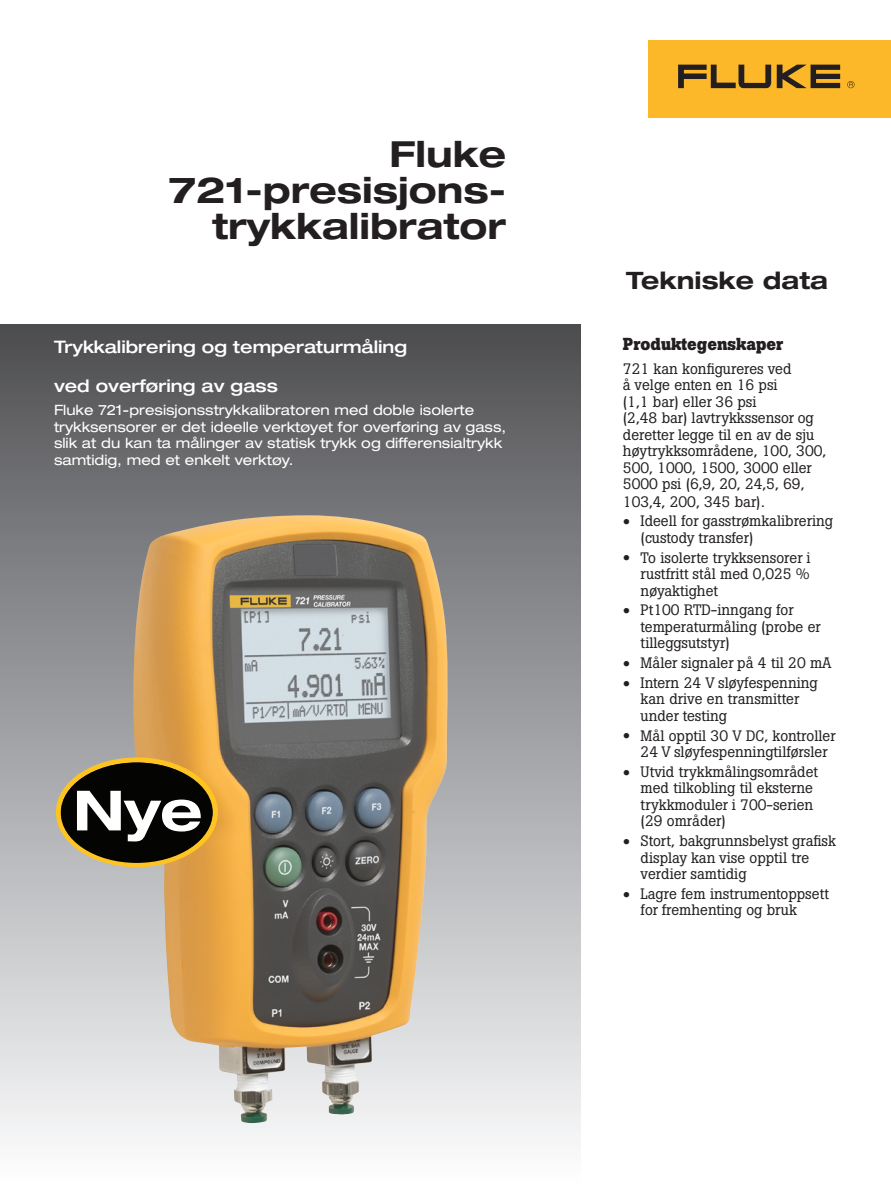
<style>
.page{position:relative;width:891px;height:1188px;background:#fff}
.page>*{position:absolute;margin:0;border:0;box-sizing:border-box;transform-origin:0 0}
.t1{font:700 expanded 55.5px "Helvetica Neue";color:#fff}
.t2{font:700 expanded 36px/36px "Helvetica Neue LT Std";color:#231f20;text-align:right}
.t3{font:700 expanded 24px "Helvetica Neue LT Std";color:#231f20}
.t4{font:500 expanded 17.25px "Helvetica Neue LT Std";color:#fff}
.t5{font:700 17.25px "Boton Pro";color:#231f20}
.t6{font:15px/16.5px "Boton Pro";color:#231f20}
.t7{font:expanded 14.25px/16.5px "Helvetica Neue LT Std";color:#fff}
.s1{font-family:"Helvetica Neue LT Std";font-weight:700;font-stretch:expanded}
</style>
<div class="page">
<div style="left:648px;top:40px;width:243px;height:78px;background:#fcb828"></div>
<svg style="left:777px;top:65px;width:63px;height:23px"></svg>
<svg style="left:678px;top:65px;width:93px;height:23px"></svg>
<svg style="left:847px;top:81px;width:8px;height:7px"></svg>
<svg style="left:0;top:324px;width:580px;height:817px;background:#979693"></svg>
<img style="left:133px;top:520px;width:238px;height:603px">
<svg style="left:59px;top:760px;width:156px;height:105px"></svg>
<div style="left:56px;top:757px;width:162px;height:110px;border:5px solid #fec422;border-radius:50%"></div>
<div style="left:61px;top:762px;width:151px;height:101px;background:#040503;border-radius:50%"></div>
<h2 class="t2" style="left:169px;top:135px;width:339px">Fluke<br>721-presisjons&shy;trykkalibrator</h2>
<p class="t4" style="left:54px;top:336px;width:355px">Trykkalibrering og temperaturmåling</p>
<p class="t4" style="left:54px;top:375px;width:225px">ved overføring av gass</p>
<p class="t7" style="left:54px;top:402px;width:454px">Fluke 721-presisjonsstrykkalibratoren med doble isolerte trykksensorer er det ideelle verktøyet for overføring av gass, slik at du kan ta målinger av statisk trykk og differensialtrykk samtidig, med et enkelt verktøy.</p>
<h1 class="t1" style="left:73px;top:776px;width:131px">Nye</h1>
<h3 class="t3" style="left:626px;top:265px;width:203px">Tekniske data</h3>
<p class="t5" style="left:623px;top:333px;width:162px">Produktegenskaper</p>
<p class="t6" style="left:623px;top:360px;width:205px">721 kan konfigureres ved<br>å velge enten en 16 psi<br>(1,1 bar) eller 36 psi<br>(2,48 bar) lavtrykkssensor og deretter legge til en av de sju høytrykksområdene, 100, 300,<br>500, 1000, 1500, 3000 eller<br>5000 psi (6,9, 20, 24,5, 69,<br>103,4, 200, 345 bar).</p>
<p class="t6" style="left:641px;top:513px;width:194px;text-indent:-18px"><span class="s1">•</span> Ideell for gasstrømkalibrering (custody transfer)</p>
<p class="t6" style="left:641px;top:549px;width:171px;text-align:justify;text-indent:-18px"><span class="s1">•</span> To isolerte trykksensorer i rustfritt stål med 0,025 % nøyaktighet</p>
<p class="t6" style="left:641px;top:602px;width:182px;text-indent:-18px"><span class="s1">•</span> Pt100 RTD-inngang for temperaturmåling (probe er tilleggsutstyr)</p>
<p class="t6" style="left:623px;top:655px;width:210px"><span class="s1">•</span> Måler signaler på 4 til 20 mA</p>
<p class="t6" style="left:641px;top:674px;width:179px;text-indent:-18px"><span class="s1">•</span> Intern 24 V sløyfespenning kan drive en transmitter under testing</p>
<p class="t6" style="left:641px;top:727px;width:197px;text-indent:-18px"><span class="s1">•</span> Mål opptil 30 V DC, kontroller<br>24 V sløyfespenningtilførsler</p>
<p class="t6" style="left:641px;top:763px;width:179px;text-indent:-18px"><span class="s1">•</span> Utvid trykkmålingsområdet med tilkobling til eksterne trykkmoduler i 700-serien (29 områder)</p>
<p class="t6" style="left:641px;top:833px;width:197px;text-indent:-18px"><span class="s1">•</span> Stort, bakgrunnsbelyst grafisk display kan vise opptil tre verdier samtidig</p>
<p class="t6" style="left:641px;top:885px;width:190px;text-indent:-18px"><span class="s1">•</span> Lagre fem instrumentoppsett for fremhenting og bruk</p>
</div>
